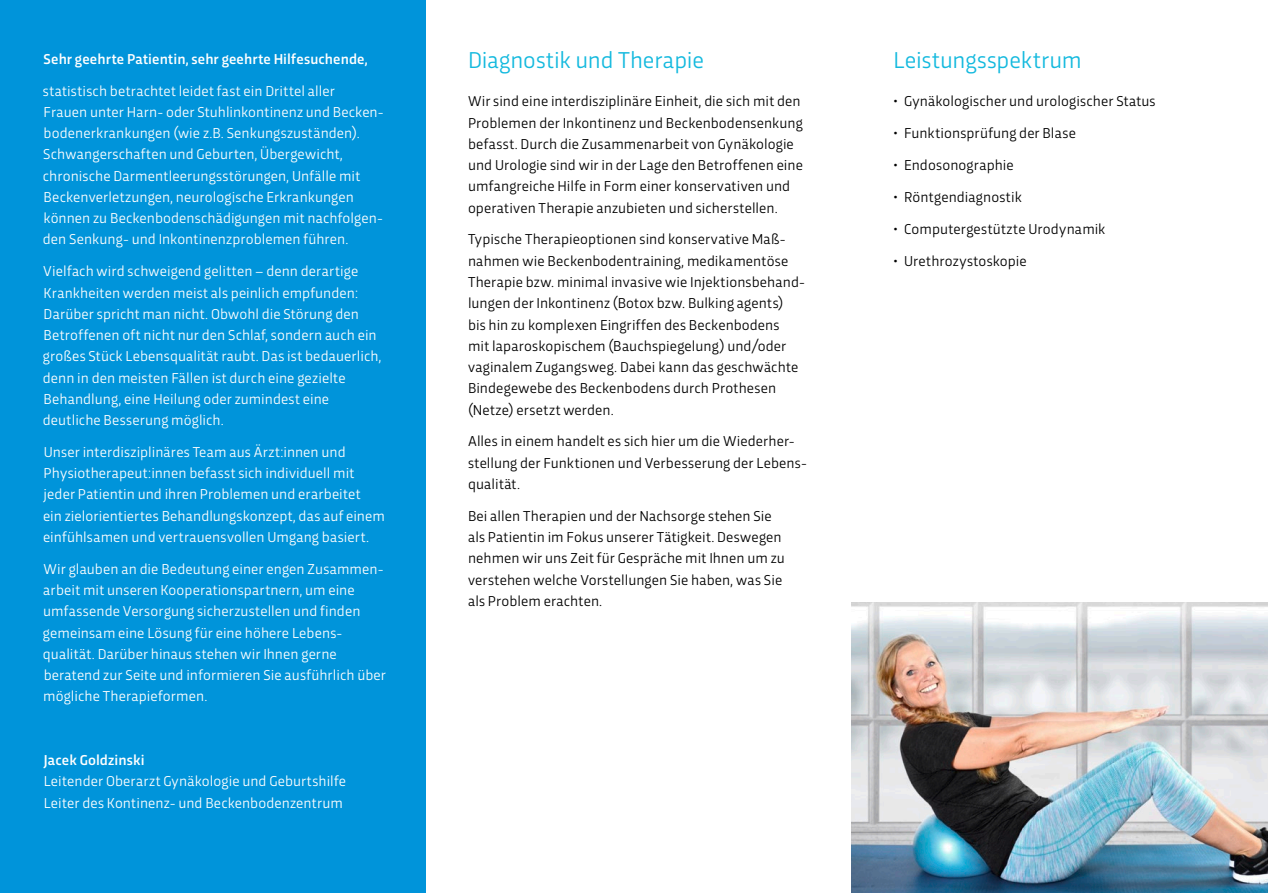
<style>
.page{position:relative;width:1268px;height:893px;background:#fff}
.page>*{position:absolute;margin:0;border:0;box-sizing:border-box;transform-origin:0 0}
.t1{font:24px "Trasandina";color:#13b9de}
.t2{font:15px/21.3px "Trasandina";letter-spacing:.005em;color:#fff}
.t3{font:15px/21.3px "Trasandina";letter-spacing:.005em;color:#000}
.t4{font:500 15px "Trasandina";letter-spacing:.005em;color:#fff}
</style>
<div class="page">
<div style="left:0;top:0;width:425px;height:893px;background:#0094da"></div>
<img style="left:851px;top:602px;width:416px;height:291px">
<p class="t4" style="left:44px;top:47px;width:326px">Sehr geehrte Patientin, sehr geehrte Hilfesuchende,</p>
<p class="t2" style="left:43px;top:79px;width:342px">statistisch betrachtet leidet fast ein Drittel aller<br>Frauen unter Harn- oder Stuhlinkontinenz und Becken&shy;bodenerkrankungen (wie z.B. Senkungszuständen).<br>Schwangerschaften und Geburten, Übergewicht, chronische Darmentleerungsstörungen, Unfälle mit Beckenverletzungen, neurologische Erkrankungen können zu Beckenbodenschädigungen mit nachfolgen&shy;den Senkung- und Inkontinenzproblemen führen.</p>
<p class="t2" style="left:43px;top:259px;width:340px">Vielfach wird schweigend gelitten – denn derartige Krankheiten werden meist als peinlich empfunden:<br>Darüber spricht man nicht. Obwohl die Störung den Betroffenen oft nicht nur den Schlaf, sondern auch ein großes Stück Lebensqualität raubt. Das ist bedauerlich, denn in den meisten Fällen ist durch eine gezielte Behandlung, eine Heilung oder zumindest eine deutliche Besserung möglich.</p>
<p class="t2" style="left:43px;top:440px;width:343px">Unser interdisziplinäres Team aus Ärzt:innen und Physiotherapeut:innen befasst sich individuell mit jeder Patientin und ihren Problemen und erarbeitet<br>ein zielorientiertes Behandlungskonzept, das auf einem einfühlsamen und vertrauensvollen Umgang basiert.</p>
<p class="t2" style="left:43px;top:557px;width:344px">Wir glauben an die Bedeutung einer engen Zusammen&shy;arbeit mit unseren Kooperationspartnern, um eine umfassende Versorgung sicherzustellen und finden gemeinsam eine Lösung für eine höhere Lebens&shy;qualität. Darüber hinaus stehen wir Ihnen gerne beratend zur Seite und informieren Sie ausführlich über mögliche Therapieformen.</p>
<p class="t4" style="left:44px;top:749px;width:102px">Jacek Goldzinski</p>
<p class="t2" style="left:44px;top:770px;width:304px">Leitender Oberarzt Gynäkologie und Geburtshilfe<br>Leiter des Kontinenz- und Beckenbodenzentrum</p>
<h1 class="t1" style="left:468px;top:42px;width:237px">Diagnostik und Therapie</h1>
<p class="t3" style="left:468px;top:89px;width:336px">Wir sind eine interdisziplinäre Einheit, die sich mit den Problemen der Inkontinenz und Beckenbodensenkung befasst. Durch die Zusammenarbeit von Gynäkologie und Urologie sind wir in der Lage den Betroffenen eine umfangreiche Hilfe in Form einer konservativen und operativen Therapie anzubieten und sicherstellen.</p>
<p class="t3" style="left:468px;top:228px;width:338px">Typische Therapieoptionen sind konservative Maß&shy;nahmen wie Beckenbodentraining, medikamentöse Therapie bzw. minimal invasive wie Injektionsbehand&shy;lungen der Inkontinenz (Botox bzw. Bulking agents) bis hin zu komplexen Eingriffen des Beckenbodens<br>mit laparoskopischem (Bauchspiegelung) und/oder vaginalem Zugangsweg. Dabei kann das geschwächte Bindegewebe des Beckenbodens durch Prothesen (Netze) ersetzt werden.</p>
<p class="t3" style="left:468px;top:430px;width:340px">Alles in einem handelt es sich hier um die Wiederher&shy;stellung der Funktionen und Verbesserung der Lebens&shy;qualität.</p>
<p class="t3" style="left:468px;top:504px;width:318px">Bei allen Therapien und der Nachsorge stehen Sie als Patientin im Fokus unserer Tätigkeit. Deswegen nehmen wir uns Zeit für Gespräche mit Ihnen um zu verstehen welche Vorstellungen Sie haben, was Sie als Problem erachten.</p>
<h1 class="t1" style="left:893px;top:42px;width:190px">Leistungsspektrum</h1>
<p class="t3" style="left:893px;top:89px;width:263px">• Gynäkologischer und urologischer Status</p>
<p class="t3" style="left:893px;top:121px;width:184px">• Funktionsprüfung der Blase</p>
<p class="t3" style="left:893px;top:153px;width:122px">• Endosonographie</p>
<p class="t3" style="left:893px;top:185px;width:130px">• Röntgendiagnostik</p>
<p class="t3" style="left:893px;top:217px;width:213px">• Computergestützte Urodynamik</p>
<p class="t3" style="left:893px;top:249px;width:135px">• Urethrozystoskopie</p>
</div>
